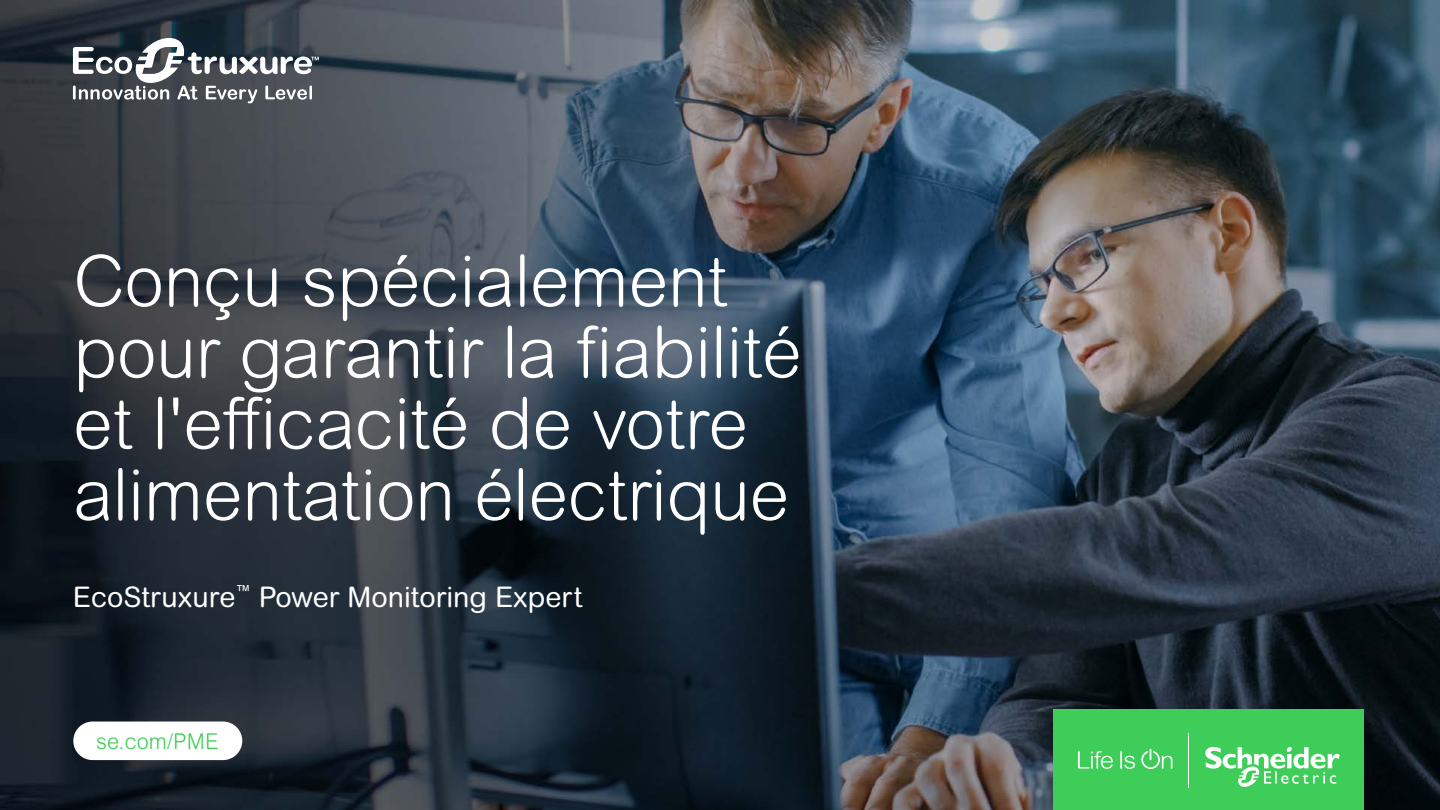
<style>
.page{position:relative;width:1440px;height:810px;background:#fff}
.page>*{position:absolute;margin:0;border:0;box-sizing:border-box;transform-origin:0 0}
.t1{font:300 71.25px/71.2px "Arial Rounded MT Pro";color:#fff}
.t2{font:28.5px "Arial Rounded MT Pro";color:#fff}
.t3{font:300 21.9px "Arial Rounded MT Pro";color:#3dcd58}
</style>
<div class="page">
<img style="left:0;top:1px;width:1440px;height:809px">
<svg style="left:73px;top:35px;width:246px;height:68px"></svg>
<div style="left:1054px;top:710px;width:310px;height:100px;background:#3dcd58"></div>
<svg style="left:1078px;top:751px;width:35px;height:18px"></svg>
<svg style="left:1120px;top:751px;width:15px;height:18px"></svg>
<svg style="left:1141px;top:749px;width:31px;height:20px"></svg>
<hr style="left:1188px;top:733px;width:1px;height:55px;background:#fff">
<svg style="left:1205px;top:747px;width:135px;height:40px"></svg>
<div style="left:73px;top:722px;width:169px;height:38px;background:#fff;border-radius:19px"></div>
<p class="t1" style="left:73px;top:248px;width:730px">Conçu spécialement pour garantir la fiabilité et l'efficacité de votre alimentation électrique</p>
<p class="t2" style="left:73px;top:580px;width:511px">EcoStruxure<sup>™</sup> Power Monitoring Expert</p>
<p class="t3" style="left:96px;top:729px;width:124px">se.com/PME</p>
</div>
